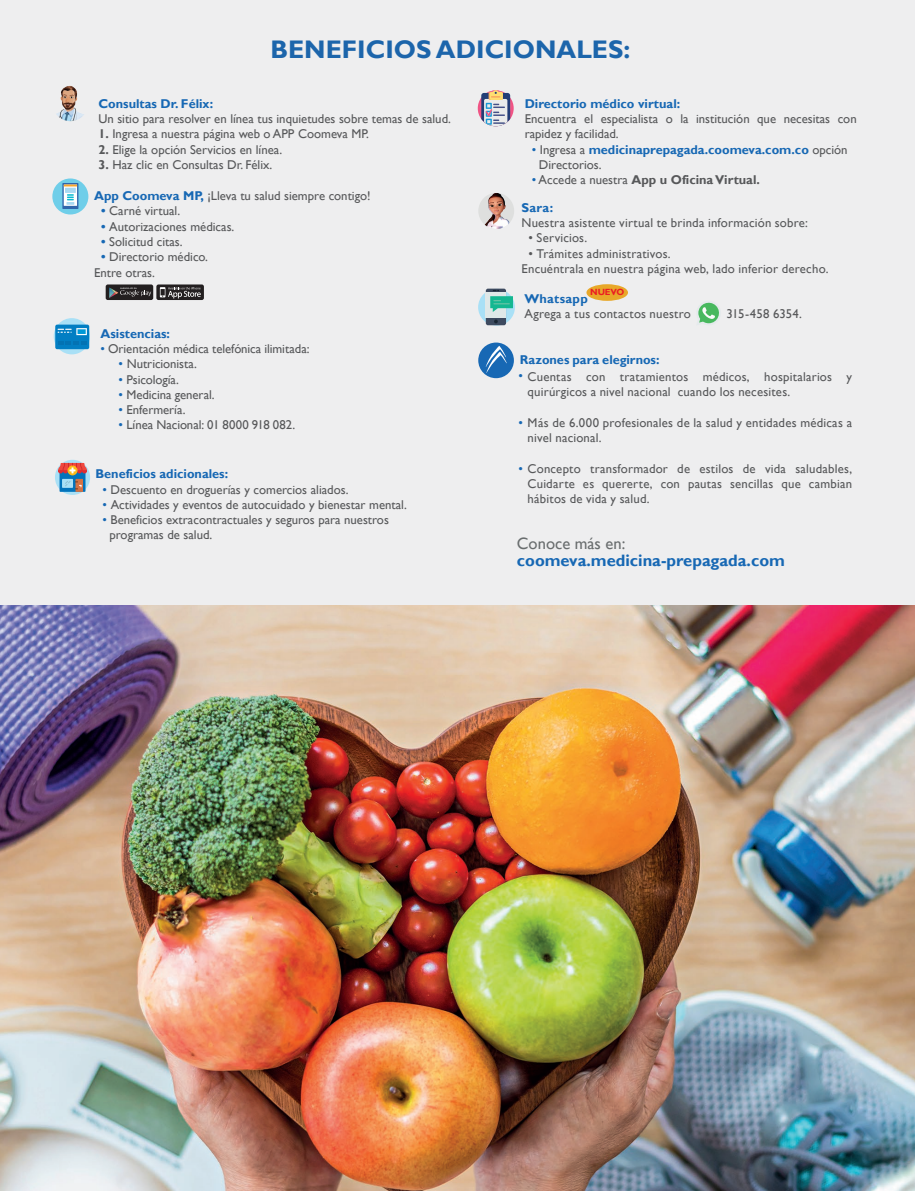
<style>
.page{position:relative;width:915px;height:1191px;background:#fff}
.page>*{position:absolute;margin:0;border:0;box-sizing:border-box;transform-origin:0 0}
.t1{font:700 25.35px "Gill Sans";color:#1c65ab}
.t2{font:700 16.5px "Gill Sans";color:#1768b4}
.t3{font:16.5px "Gill Sans";color:#696d6e}
.t4{font:12.75px/15.3px "Gill Sans";color:#57585a}
.t5{font:700 12.75px/15.3px "Gill Sans";color:#1768b4}
.t6{font:700 12.75px "Gill Sans";color:#57585a}
.t7{font:700 12.75px "Gill Sans";letter-spacing:.025em;color:#1768b4}
.t8{font:700 9px "Gill Sans";letter-spacing:-.02em;color:#eb1d23}
.s1{font-weight:700}
.s2{font-weight:700;color:#1768b4}
.s3{color:#1768b4}
.s4{font-weight:400}
.s5{font-weight:400;color:#57585a}
.s6{font-weight:400;color:#1768b4}
</style>
<div class="page">
<img style="left:0;top:604px;width:914px;height:587px">
<div style="left:0;top:0;width:914px;height:604px;background:#eeeeef"></div>
<svg style="left:477px;top:90px;width:36px;height:36px"></svg>
<div style="left:52px;top:178px;width:36px;height:36px;background:#6fcee9;border-radius:50%"></div>
<svg style="left:62px;top:183px;width:16px;height:26px"></svg>
<svg style="left:64px;top:184px;width:13px;height:22px"></svg>
<svg style="left:64px;top:184px;width:13px;height:2px"></svg>
<div style="left:65px;top:188px;width:11px;height:5px;background:#a8d9f2"></div>
<svg style="left:66px;top:194px;width:8px;height:11px"></svg>
<div style="left:156px;top:284px;width:48px;height:16px;background:#231f20;border-radius:2px"></div>
<svg style="left:160px;top:287px;width:41px;height:11px"></svg>
<div style="left:106px;top:284px;width:47px;height:16px;background:#231f20;border-radius:2px"></div>
<svg style="left:109px;top:288px;width:42px;height:10px"></svg>
<img style="left:52px;top:85px;width:36px;height:36px;border-radius:18px">
<svg style="left:54px;top:318px;width:36px;height:36px"></svg>
<div style="left:55px;top:324px;width:34px;height:25px;background:#027ec3;border-radius:2px"></div>
<svg style="left:58px;top:328px;width:29px;height:7px"></svg>
<svg style="left:58px;top:341px;width:28px;height:4px"></svg>
<svg style="left:55px;top:460px;width:35px;height:35px"></svg>
<svg style="left:58px;top:463px;width:29px;height:29px"></svg>
<div style="left:478px;top:342px;width:35px;height:36px;background:#1768b4;border-radius:50%"></div>
<svg style="left:485px;top:346px;width:21px;height:27px"></svg>
<div style="left:478px;top:193px;width:36px;height:36px;background:#dedfde;border-radius:50%"></div>
<img style="left:481px;top:193px;width:29px;height:36px">
<svg style="left:698px;top:302px;width:21px;height:22px"></svg>
<div style="left:478px;top:289px;width:36px;height:37px;background:#a9e0f6;border-radius:50%"></div>
<div style="left:485px;top:289px;width:21px;height:36px;background:#3d4a5f;border-radius:2px"></div>
<div style="left:485px;top:292px;width:21px;height:26px;background:#dfe8e8"></div>
<svg style="left:490px;top:290px;width:23px;height:22px"></svg>
<div style="left:586px;top:284px;width:41px;height:17px;background:#e8a829;border-radius:50%"></div>
<h1 class="t1" style="left:270px;top:34px;width:361px">BENEFICIOS ADICIONALES:</h1>
<p class="t5" style="left:98px;top:96px;width:116px">Consultas Dr. Félix:</p>
<p class="t4" style="left:98px;top:111px;width:354px">Un sitio para resolver en línea tus inquietudes sobre temas de salud.</p>
<p class="t4" style="left:98px;top:127px;width:272px"><span class="s1">1.</span> Ingresa a nuestra página web o APP Coomeva MP.</p>
<p class="t4" style="left:98px;top:142px;width:185px"><span class="s1">2.</span> Elige la opción Servicios en línea.</p>
<p class="t4" style="left:98px;top:157px;width:175px"><span class="s1">3.</span> Haz clic en Consultas Dr. Félix.</p>
<p class="t4" style="left:94px;top:188px;width:278px"><span class="s2">App Coomeva MP,</span> ¡Lleva tu salud siempre contigo!</p>
<p class="t4" style="left:101px;top:204px;width:80px"><span class="s2">•</span> Carné virtual.</p>
<p class="t4" style="left:101px;top:219px;width:135px"><span class="s2">•</span> Autorizaciones médicas.</p>
<p class="t4" style="left:101px;top:234px;width:83px"><span class="s2">•</span> Solicitud citas.</p>
<p class="t4" style="left:94px;top:249px;width:115px;text-indent:7px"><span class="s2">•</span> Directorio médico.<br>Entre otras.</p>
<p class="t5" style="left:100px;top:326px;width:71px">Asistencias:</p>
<p class="t4" style="left:100px;top:341px;width:210px"><span class="s3">•</span> Orientación médica telefónica ilimitada:</p>
<p class="t4" style="left:119px;top:356px;width:80px"><span class="s3">•</span> Nutricionista.</p>
<p class="t4" style="left:119px;top:372px;width:62px"><span class="s3">•</span> Psicología.</p>
<p class="t4" style="left:119px;top:387px;width:98px"><span class="s3">•</span> Medicina general.</p>
<p class="t4" style="left:119px;top:402px;width:68px"><span class="s3">•</span> Enfermería.</p>
<p class="t4" style="left:119px;top:418px;width:178px"><span class="s3">•</span> Línea Nacional: 01 8000 918 082.</p>
<p class="t5" style="left:95px;top:466px;width:134px">Beneficios adicionales:</p>
<p class="t4" style="left:102px;top:482px;width:247px"><span class="s3">•</span> Descuento en droguerías y comercios aliados.</p>
<p class="t4" style="left:102px;top:497px;width:306px"><span class="s3">•</span> Actividades y eventos de autocuidado y bienestar mental.</p>
<p class="t4" style="left:109px;top:512px;width:281px;text-indent:-7px"><span class="s3">•</span> Beneficios extracontractuales y seguros para nuestros programas de salud.</p>
<p class="t5" style="left:524px;top:96px;width:157px">Directorio médico virtual:</p>
<p class="t4" style="left:524px;top:111px;width:333px">Encuentra el especialista o la institución que necesitas con rapidez y facilidad.</p>
<p class="t5" style="left:538px;top:142px;width:310px;text-indent:-7px"><span class="s4">•</span> <span class="s5">Ingresa a</span> medicinaprepagada.coomeva.com.co <span class="s5">opción<br>Directorios.</span></p>
<p class="t6" style="left:531px;top:172px;width:229px"><span class="s6">•</span> <span class="s4">Accede a nuestra</span> App u Oficina Virtual.</p>
<p class="t5" style="left:521px;top:200px;width:33px">Sara:</p>
<p class="t4" style="left:521px;top:215px;width:288px">Nuestra asistente virtual te brinda información sobre:</p>
<p class="t4" style="left:528px;top:230px;width:60px">• Servicios.</p>
<p class="t4" style="left:521px;top:246px;width:308px;text-indent:7px">• Trámites administrativos.<br>Encuéntrala en nuestra página web, lado inferior derecho.</p>
<p class="t7" style="left:524px;top:291px;width:65px">Whatsapp</p>
<p class="t4" style="left:524px;top:307px;width:168px">Agrega a tus contactos nuestro</p>
<p class="t4" style="left:726px;top:307px;width:77px">315-458 6354.</p>
<p class="t8" style="left:590px;top:287px;width:35px">NUEVO</p>
<p class="t5" style="left:519px;top:352px;width:141px">Razones para elegirnos:</p>
<p class="t4" style="left:527px;top:369px;width:326px;text-indent:-9px"><span class="s3">•</span> Cuentas con tratamientos médicos, hospitalarios y quirúrgicos a nivel nacional cuando los necesites.</p>
<p class="t4" style="left:527px;top:415px;width:326px;text-indent:-9px"><span class="s3">•</span> Más de 6.000 profesionales de la salud y entidades médicas a nivel nacional.</p>
<p class="t4" style="left:527px;top:461px;width:326px;text-align:justify;text-indent:-9px"><span class="s3">•</span> Concepto transformador de estilos de vida saludables, Cuidarte es quererte, con pautas sencillas que cambian hábitos de vida y salud.</p>
<p class="t3" style="left:516px;top:534px;width:110px">Conoce más en:</p>
<p class="t2" style="left:516px;top:550px;width:269px">coomeva.medicina-prepagada.com</p>
</div>
